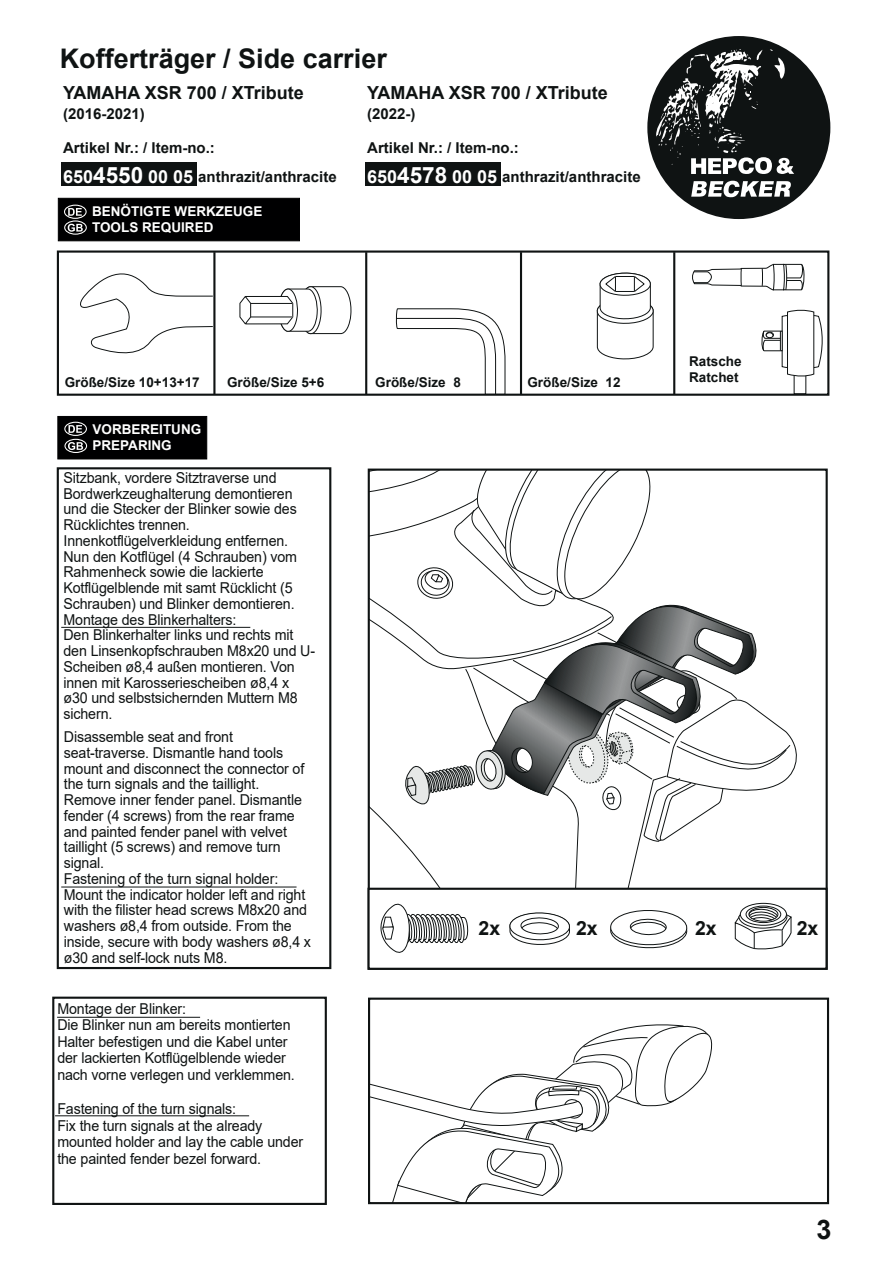
<style>
.page{position:relative;width:893px;height:1263px;background:#fff}
.page>*{position:absolute;margin:0;border:0;box-sizing:border-box;transform-origin:0 0}
.t1{font:700 27px "Arial";color:#0f1313}
.t2{font:700 19.5px "Arial";letter-spacing:.005em;color:#0f1313}
.t3{font:700 18px "Arial";color:#0f1313}
.t4{font:15px/15.8px "Arial";letter-spacing:-.01em;color:#0f1313;scale:.95 1}
.t5{font:700 15px/29.2px "Arial";color:#0f1313}
.t6{font:700 13.5px "Arial";color:#0f1313}
.t7{font:700 13.5px/16.2px "Arial";color:#fff}
.s1{font-size:18px;color:#fff}
.s2{font-size:22.5px;color:#fff}
</style>
<div class="page">
<div style="left:647px;top:36px;width:183px;height:183px;background:#0f1313;border-radius:50%"></div>
<svg style="left:691px;top:181px;width:100px;height:16px"></svg>
<svg style="left:655px;top:49px;width:139px;height:125px"></svg>
<div style="left:58px;top:198px;width:242px;height:43px;background:#000001;border:1px solid #000001"></div>
<div style="left:57px;top:250px;width:772px;height:146px;border:2px solid #0f1313"></div>
<svg style="left:80px;top:273px;width:133px;height:81px"></svg>
<div style="left:57px;top:467px;width:274px;height:502px;border:2px solid #0f1313"></div>
<svg style="left:761px;top:310px;width:62px;height:67px"></svg>
<svg style="left:692px;top:263px;width:113px;height:28px"></svg>
<div style="left:367px;top:888px;width:461px;height:82px;border:2px solid #0f1313"></div>
<svg style="left:369px;top:470px;width:432px;height:499px"></svg>
<svg style="left:371px;top:1024px;width:342px;height:177px"></svg>
<div style="left:368px;top:997px;width:461px;height:207px;border:2px solid #0f1313"></div>
<div style="left:52px;top:996px;width:275px;height:209px;border:2px solid #0f1313"></div>
<div style="left:61px;top:162px;width:135px;height:24px;background:#0f1313"></div>
<div style="left:365px;top:162px;width:135px;height:24px;background:#0f1313"></div>
<hr style="left:213px;top:252px;width:2px;height:143px;background:#0f1313">
<hr style="left:520px;top:252px;width:2px;height:143px;background:#0f1313">
<hr style="left:365px;top:252px;width:2px;height:143px;background:#0f1313">
<hr style="left:673px;top:252px;width:2px;height:143px;background:#0f1313">
<svg style="left:396px;top:308px;width:110px;height:87px"></svg>
<div style="left:58px;top:416px;width:149px;height:43px;background:#000001"></div>
<svg style="left:68px;top:425px;width:14px;height:8px"></svg>
<div style="left:64px;top:422px;width:23px;height:14px;border:1px solid #fff;border-radius:50%"></div>
<svg style="left:68px;top:442px;width:15px;height:8px"></svg>
<div style="left:64px;top:439px;width:23px;height:14px;border:1px solid #fff;border-radius:50%"></div>
<svg style="left:68px;top:208px;width:14px;height:8px"></svg>
<div style="left:64px;top:205px;width:23px;height:14px;border:1px solid #fff;border-radius:50%"></div>
<svg style="left:68px;top:224px;width:15px;height:8px"></svg>
<div style="left:64px;top:220px;width:23px;height:15px;border:1px solid #fff;border-radius:50%"></div>
<svg style="left:596px;top:272px;width:58px;height:88px"></svg>
<svg style="left:239px;top:286px;width:113px;height:49px"></svg>
<hr style="left:57px;top:1017px;width:143px;height:1px;background:#0f1313">
<hr style="left:55px;top:1115px;width:194px;height:1px;background:#0f1313">
<hr style="left:61px;top:627px;width:189px;height:1px;background:#0f1313">
<hr style="left:61px;top:887px;width:236px;height:1px;background:#0f1313">
<h1 class="t1" style="left:60px;top:39px;width:329px">Kofferträger / Side carrier</h1>
<p class="t3" style="left:63px;top:80px;width:242px">YAMAHA XSR 700 / XTribute</p>
<p class="t5" style="left:63px;top:99px;width:83px">(2016-2021)</p>
<p class="t5" style="left:63px;top:133px;width:275px">Artikel Nr.: / Item-no.:<br><span class="s1">650</span><span class="s2">4550</span> <span class="s1">00 05</span> anthrazit/anthracite</p>
<p class="t3" style="left:367px;top:80px;width:242px">YAMAHA XSR 700 / XTribute</p>
<p class="t5" style="left:367px;top:99px;width:50px">(2022-)</p>
<p class="t5" style="left:367px;top:133px;width:275px">Artikel Nr.: / Item-no.:<br><span class="s1">650</span><span class="s2">4578</span> <span class="s1">00 05</span> anthrazit/anthracite</p>
<p class="t7" style="left:92px;top:203px;width:172px">BENÖTIGTE WERKZEUGE<br>TOOLS REQUIRED</p>
<p class="t6" style="left:65px;top:372px;width:137px">Größe/Size 10+13+17</p>
<p class="t6" style="left:227px;top:372px;width:99px">Größe/Size 5+6</p>
<p class="t7" style="left:93px;top:422px;width:110px">VORBEREITUNG<br>PREPARING</p>
<p class="t4" style="left:64px;top:470px;width:266px">Sitzbank, vordere Sitztraverse und Bordwerkzeughalterung demontieren und die Stecker der Blinker sowie des Rücklichtes trennen.<br>Innenkotflügelverkleidung entfernen.<br>Nun den Kotflügel (4 Schrauben) vom Rahmenheck sowie die lackierte Kotflügelblende mit samt Rücklicht (5<br>Schrauben) und Blinker demontieren.<br>Montage des Blinkerhalters:<br>Den Blinkerhalter links und rechts mit den Linsenkopfschrauben M8x20 und U-Scheiben ø8,4 außen montieren. Von innen mit Karosseriescheiben ø8,4 x ø30 und selbstsichernden Muttern M8 sichern.</p>
<p class="t4" style="left:64px;top:729px;width:262px">Disassemble seat and front seat-traverse. Dismantle hand tools mount and disconnect the connector of the turn signals and the taillight.<br>Remove inner fender panel. Dismantle fender (4 screws) from the rear frame and painted fender panel with velvet taillight (5 screws) and remove turn signal.<br>Fastening of the turn signal holder:<br>Mount the indicator holder left and right with the filister head screws M8x20 and washers ø8,4 from outside. From the inside, secure with body washers ø8,4 x ø30 and self-lock nuts M8.</p>
<p class="t4" style="left:57px;top:1000px;width:252px;line-height:16.5px">Montage der Blinker:<br>Die Blinker nun am bereits montierten Halter befestigen und die Kabel unter der lackierten Kotflügelblende wieder nach vorne verlegen und verklemmen.</p>
<p class="t4" style="left:57px;top:1101px;width:260px;line-height:16.5px">Fastening of the turn signals:<br>Fix the turn signals at the already mounted holder and lay the cable under the painted fender bezel forward.</p>
<p class="t6" style="left:689px;top:351px;width:54px">Ratsche</p>
<p class="t6" style="left:375px;top:372px;width:87px">Größe/Size 8</p>
<p class="t6" style="left:527px;top:372px;width:95px">Größe/Size 12</p>
<p class="t6" style="left:689px;top:368px;width:51px">Ratchet</p>
<h2 class="t2" style="left:479px;top:914px;width:23px">2x</h2>
<h2 class="t2" style="left:576px;top:914px;width:23px">2x</h2>
<h2 class="t2" style="left:695px;top:914px;width:23px">2x</h2>
<h2 class="t2" style="left:797px;top:914px;width:23px">2x</h2>
<h1 class="t1" style="left:816px;top:1211px;width:17px">3</h1>
</div>
